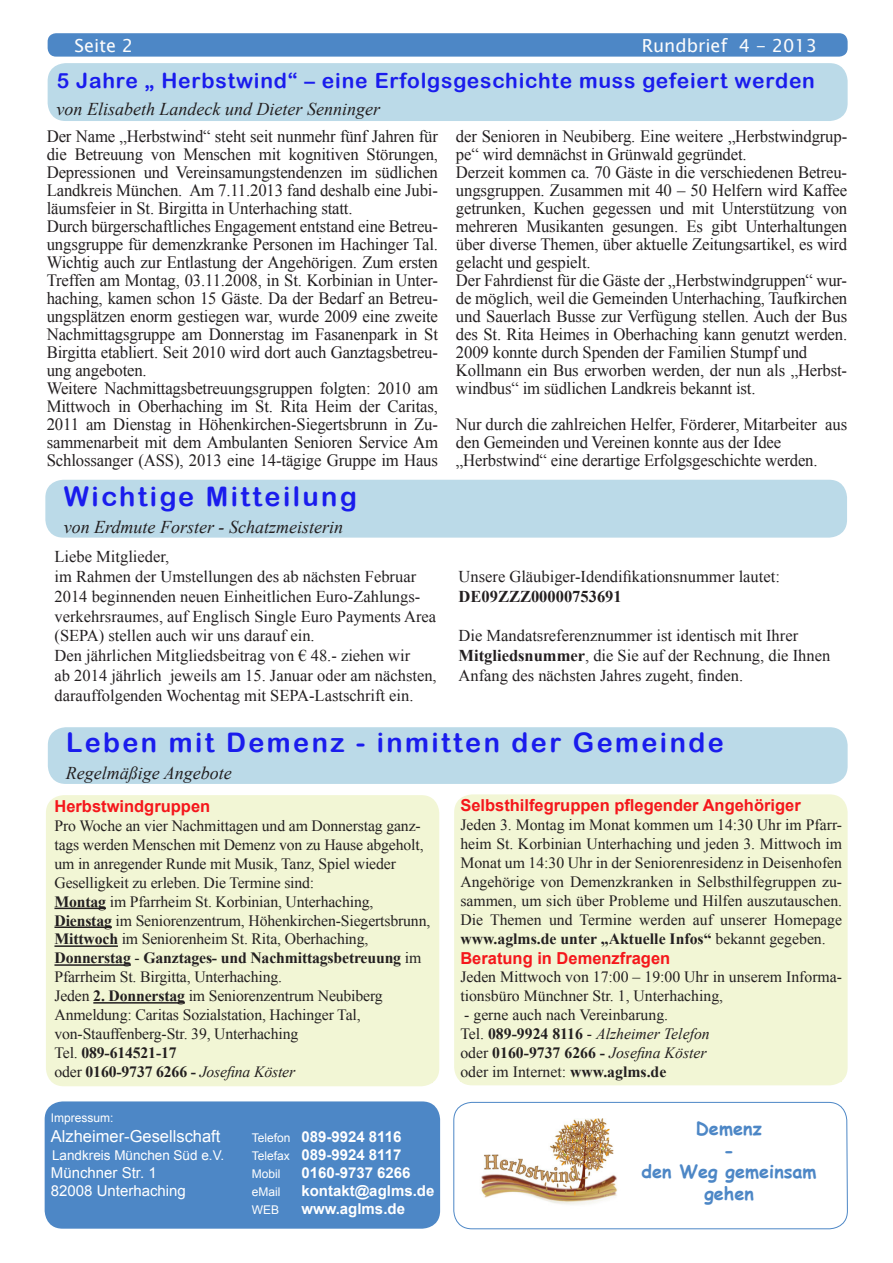
<style>
.page{position:relative;width:893px;height:1263px;background:#fff}
.page>*{position:absolute;margin:0;border:0;box-sizing:border-box;transform-origin:0 0}
.t1{font:27px "Arial Rounded MT Bold";letter-spacing:.09em;color:#1a1ced}
.t2{font:21px "Arial Rounded MT Bold";letter-spacing:.04em;color:#1a1ced}
.t3{font:italic 18px "Times New Roman";color:#231f20}
.t4{font:700 18px/21.6px "Comic Sans MS";color:#4d87c6;text-align:center}
.t5{font:18px "Lucida Sans Unicode";color:#fcfcfc}
.t6{font:17.25px/18px "Times New Roman";letter-spacing:-.01em;color:#231f20}
.t7{font:16.5px/19.8px "Times New Roman";color:#231f20}
.t8{font:700 16.5px "Arial";color:#f5171b}
.t9{font:16.5px "Arial";color:#fff}
.t10{font:700 16.5px "Times New Roman";color:#231f20}
.t11{font:15.75px/18.9px "Times New Roman";letter-spacing:-.01em;color:#231f20}
.t12{font:700 15px "Arial";color:#fff}
.t13{font:15px "Arial";color:#fff}
.t14{font:13.5px "Arial";color:#fff}
.t15{font:12px "Arial";color:#fff}
.s1{font-weight:700}
.s2{font-style:italic}
.s3{font-weight:400;font-size:12px}
</style>
<div class="page">
<div style="left:45px;top:1101px;width:395px;height:128px;background:#4d87c6;border-radius:18px"></div>
<div style="left:48px;top:33px;width:800px;height:24px;background:#4d87c6;border-radius:9px"></div>
<div style="left:48px;top:63px;width:800px;height:58px;background:#bbdae8;border-radius:18px"></div>
<div style="left:48px;top:727px;width:800px;height:57px;background:#bbdae8;border-radius:18px"></div>
<svg style="left:453px;top:1102px;width:395px;height:127px"></svg>
<div style="left:46px;top:795px;width:393px;height:291px;background:#f2f6d5;border-radius:18px"></div>
<hr style="left:54px;top:907px;width:52px;height:2px;background:#231f20">
<hr style="left:54px;top:926px;width:58px;height:2px;background:#231f20">
<hr style="left:54px;top:945px;width:64px;height:2px;background:#231f20">
<hr style="left:54px;top:964px;width:77px;height:2px;background:#231f20">
<hr style="left:93px;top:1002px;width:92px;height:1px;background:#231f20">
<div style="left:454px;top:794px;width:394px;height:291px;background:#f2f6d5;border-radius:18px"></div>
<div style="left:45px;top:480px;width:802px;height:58px;background:#bbdae8;border-radius:18px"></div>
<p class="t5" style="left:75px;top:31px;width:60px">Seite 2</p>
<p class="t5" style="left:642px;top:31px;width:177px">Rundbrief 4 - 2013</p>
<p class="t2" style="left:57px;top:68px;width:760px">5 Jahre „ Herbstwind“ – eine Erfolgsgeschichte muss gefeiert werden</p>
<p class="t3" style="left:57px;top:96px;width:325px">von Elisabeth Landeck und Dieter Senninger</p>
<p class="t6" style="left:47px;top:127px;width:393px">Der Name „Herbstwind“ steht seit nunmehr fünf Jahren für die Betreuung von Menschen mit kognitiven Störungen, Depressionen und Vereinsamungstendenzen im südlichen Landkreis München. Am 7.11.2013 fand deshalb eine Jubi&shy;läumsfeier in St. Birgitta in Unterhaching statt.<br>Durch bürgerschaftliches Engagement entstand eine Betreu&shy;ungsgruppe für demenzkranke Personen im Hachinger Tal.<br>Wichtig auch zur Entlastung der Angehörigen. Zum ersten Treffen am Montag, 03.11.2008, in St. Korbinian in Unter&shy;haching, kamen schon 15 Gäste. Da der Bedarf an Betreu&shy;ungsplätzen enorm gestiegen war, wurde 2009 eine zweite Nachmittagsgruppe am Donnerstag im Fasanenpark in St Birgitta etabliert. Seit 2010 wird dort auch Ganztagsbetreu&shy;ung angeboten.<br>Weitere Nachmittagsbetreuungsgruppen folgten: 2010 am Mittwoch in Oberhaching im St. Rita Heim der Caritas, 2011 am Dienstag in Höhenkirchen-Siegertsbrunn in Zu&shy;sammenarbeit mit dem Ambulanten Senioren Service Am Schlossanger (ASS), 2013 eine 14-tägige Gruppe im Haus</p>
<p class="t6" style="left:456px;top:127px;width:393px">der Senioren in Neubiberg. Eine weitere „Herbstwindgrup&shy;pe“ wird demnächst in Grünwald gegründet.<br>Derzeit kommen ca. 70 Gäste in die verschiedenen Betreu&shy;ungsgruppen. Zusammen mit 40 – 50 Helfern wird Kaffee getrunken, Kuchen gegessen und mit Unterstützung von mehreren Musikanten gesungen. Es gibt Unterhaltungen über diverse Themen, über aktuelle Zeitungsartikel, es wird gelacht und gespielt.<br>Der Fahrdienst für die Gäste der „Herbstwindgruppen“ wur&shy;de möglich, weil die Gemeinden Unterhaching, Taufkirchen und Sauerlach Busse zur Verfügung stellen. Auch der Bus des St. Rita Heimes in Oberhaching kann genutzt werden.<br>2009 konnte durch Spenden der Familien Stumpf und Kollmann ein Bus erworben werden, der nun als „Herbst&shy;windbus“ im südlichen Landkreis bekannt ist.</p>
<p class="t6" style="left:456px;top:415px;width:393px">Nur durch die zahlreichen Helfer, Förderer, Mitarbeiter aus den Gemeinden und Vereinen konnte aus der Idee „Herbstwind“ eine derartige Erfolgsgeschichte werden.</p>
<h1 class="t1" style="left:64px;top:480px;width:295px">Wichtige Mitteilung</h1>
<p class="t3" style="left:64px;top:514px;width:281px">von Erdmute Forster - Schatzmeisterin</p>
<p class="t7" style="left:55px;top:546px;width:384px">Liebe Mitglieder,<br>im Rahmen der Umstellungen des ab nächsten Februar 2014 beginnenden neuen Einheitlichen Euro-Zahlungs&shy;verkehrsraumes, auf Englisch Single Euro Payments Area (SEPA) stellen auch wir uns darauf ein.<br>Den jährlichen Mitgliedsbeitrag von € 48.- ziehen wir<br>ab 2014 jährlich jeweils am 15. Januar oder am nächsten, darauffolgenden Wochentag mit SEPA-Lastschrift ein.</p>
<p class="t7" style="left:459px;top:566px;width:323px">Unsere Gläubiger-Idendifikationsnummer lautet:</p>
<p class="t10" style="left:459px;top:585px;width:165px">DE09ZZZ00000753691</p>
<p class="t7" style="left:459px;top:626px;width:373px">Die Mandatsreferenznummer ist identisch mit Ihrer<br><span class="s1">Mitgliedsnummer</span>, die Sie auf der Rechnung, die Ihnen<br>Anfang des nächsten Jahres zugeht, finden.</p>
<h1 class="t1" style="left:66px;top:726px;width:659px">Leben mit Demenz - inmitten der Gemeinde</h1>
<p class="t3" style="left:66px;top:760px;width:168px">Regelmäßige Angebote</p>
<p class="t8" style="left:54px;top:795px;width:157px">Herbstwindgruppen</p>
<p class="t11" style="left:54px;top:816px;width:377px">Pro Woche an vier Nachmittagen und am Donnerstag ganz&shy;tags werden Menschen mit Demenz von zu Hause abgeholt, um in anregender Runde mit Musik, Tanz, Spiel wieder Geselligkeit zu erleben. Die Termine sind:<br><span class="s1">Montag</span> im Pfarrheim St. Korbinian, Unterhaching, <span class="s1">Dienstag</span> im Seniorenzentrum, Höhenkirchen-Siegertsbrunn, <span class="s1">Mittwoch</span> im Seniorenheim St. Rita, Oberhaching, <span class="s1">Donnerstag</span> - <span class="s1">Ganztages- und Nachmittagsbetreuung</span> im Pfarrheim St. Birgitta, Unterhaching.<br>Jeden <span class="s1">2. Donnerstag</span> im Seniorenzentrum Neubiberg Anmeldung: Caritas Sozialstation, Hachinger Tal, von-Stauffenberg-Str. 39, Unterhaching<br>Tel. <span class="s1">089-614521-17<br></span>oder <span class="s1">0160-9737 6266 -</span> <span class="s2">Josefina Köster</span></p>
<p class="t15" style="left:51px;top:1110px;width:64px">Impressum:</p>
<p class="t9" style="left:51px;top:1125px;width:171px">Alzheimer-Gesellschaft</p>
<p class="t12" style="left:252px;top:1126px;width:151px"><span class="s3">Telefon</span> 089-9924 8116</p>
<p class="t14" style="left:52px;top:1146px;width:174px">Landkreis München Süd e.V.</p>
<p class="t12" style="left:252px;top:1144px;width:151px"><span class="s3">Telefax</span> 089-9924 8117</p>
<p class="t13" style="left:51px;top:1163px;width:107px">Münchner Str. 1</p>
<p class="t15" style="left:252px;top:1166px;width:30px">Mobil</p>
<p class="t12" style="left:301px;top:1162px;width:111px">0160-9737 6266</p>
<p class="t13" style="left:51px;top:1181px;width:137px">82008 Unterhaching</p>
<p class="t15" style="left:252px;top:1184px;width:30px">eMail</p>
<p class="t12" style="left:301px;top:1180px;width:134px">kontakt@aglms.de</p>
<p class="t15" style="left:252px;top:1202px;width:29px">WEB</p>
<p class="t12" style="left:301px;top:1198px;width:105px">www.aglms.de</p>
<p class="t8" style="left:460px;top:795px;width:342px">Selbsthilfegruppen pflegender Angehöriger</p>
<p class="t11" style="left:460px;top:815px;width:383px;text-align:justify">Jeden 3. Montag im Monat kommen um 14:30 Uhr im Pfarr&shy;heim St. Korbinian Unterhaching und jeden 3. Mittwoch im Monat um 14:30 Uhr in der Seniorenresidenz in Deisenhofen Angehörige von Demenzkranken in Selbsthilfegruppen zu&shy;sammen, um sich über Probleme und Hilfen auszutauschen.<br>Die Themen und Termine werden auf unserer Homepage <span class="s1">www.aglms.de unter „Aktuelle Infos“</span> bekannt gegeben.</p>
<p class="t8" style="left:460px;top:947px;width:211px">Beratung in Demenzfragen</p>
<p class="t11" style="left:460px;top:967px;width:383px">Jeden Mittwoch von 17:00 – 19:00 Uhr in unserem Informa&shy;tionsbüro Münchner Str. 1, Unterhaching,</p>
<p class="t11" style="left:460px;top:1005px;width:251px">- gerne auch nach Vereinbarung.<br>Tel. <span class="s1">089-9924 8116</span> - <span class="s2">Alzheimer Telefon </span>oder <span class="s1">0160-9737 6266 -</span> <span class="s2">Josefina Köster </span>oder im Internet: <span class="s1">www.aglms.de</span></p>
<p class="t4" style="left:642px;top:1117px;width:176px">Demenz<br>-<br>den Weg gemeinsam gehen</p>
</div>
